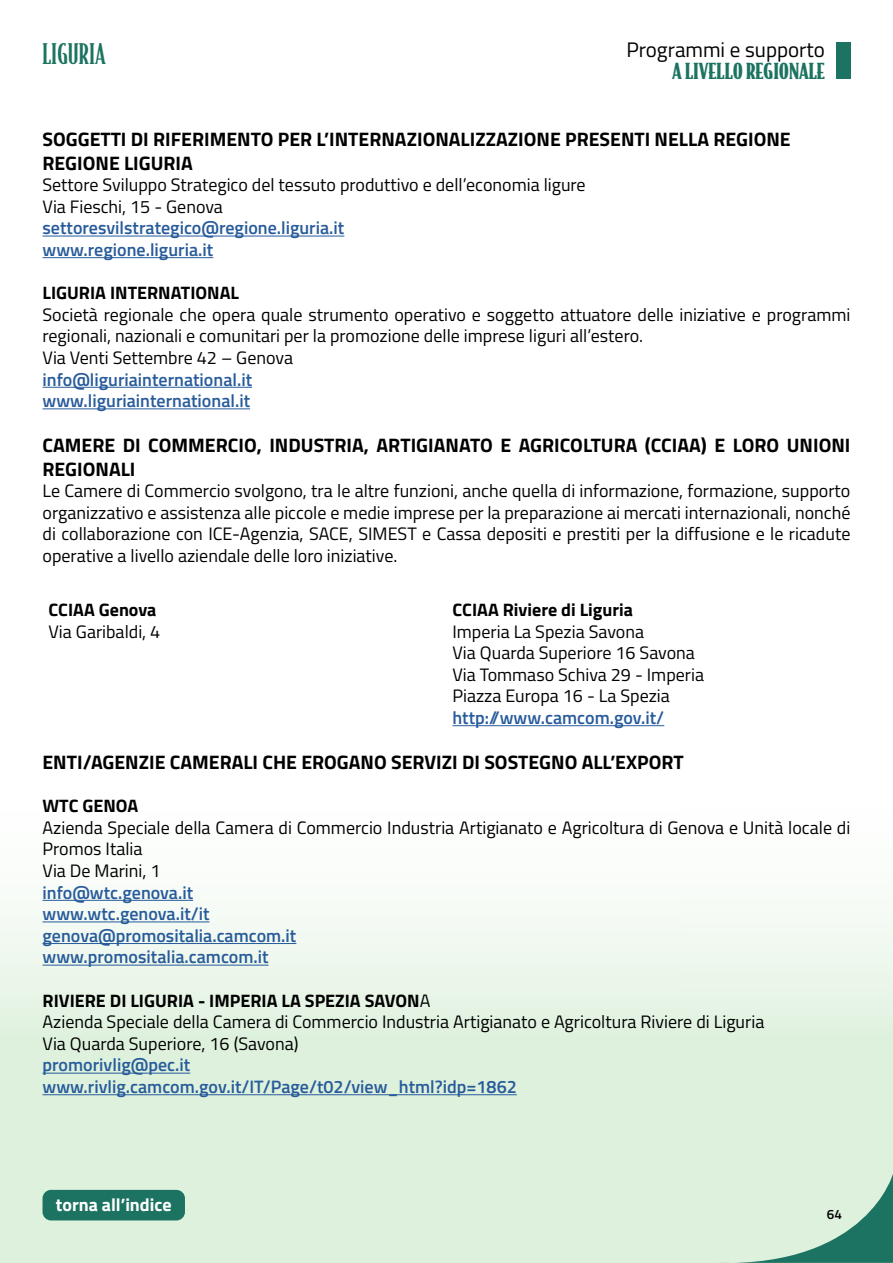
<style>
.page{position:relative;width:893px;height:1263px;background:#fff}
.page>*{position:absolute;margin:0;border:0;box-sizing:border-box;transform-origin:0 0}
.t1{font:500 27px "Bodega Serif";color:#1c7361}
.t2{font:21px "Titillium Web";color:#000}
.t3{font:900 21px "Bodega Serif";color:#1c7361}
.t4{font:700 19.5px/23.4px "Titillium Web";color:#000}
.t5{font:18px/21.6px "Titillium Web";color:#000}
.t6{font:600 18px/21.6px "Titillium Web";color:#275b9b}
.t7{font:700 18px "Titillium Web";color:#000}
.t8{font:700 18px "Titillium Web";color:#fff}
.t9{font:600 13.5px "Titillium Web";color:#000}
.s1{font-weight:700}
</style>
<div class="page">
<img style="left:0;top:725px;width:682px;height:538px">
<svg style="left:717px;top:1174px;width:176px;height:89px;background:#b1d3c0"></svg>
<div style="left:836px;top:43px;width:14px;height:36px;background:#1c7361"></div>
<div style="left:43px;top:1190px;width:142px;height:30px;background:#1c7361;border-radius:9px"></div>
<hr style="left:43px;top:236px;width:301px;height:1px;background:#275b9b">
<hr style="left:43px;top:257px;width:170px;height:1px;background:#275b9b">
<hr style="left:43px;top:387px;width:209px;height:1px;background:#275b9b">
<hr style="left:43px;top:409px;width:207px;height:1px;background:#275b9b">
<hr style="left:43px;top:900px;width:150px;height:1px;background:#275b9b">
<hr style="left:43px;top:922px;width:167px;height:1px;background:#275b9b">
<hr style="left:43px;top:943px;width:253px;height:1px;background:#275b9b">
<hr style="left:43px;top:965px;width:226px;height:1px;background:#275b9b">
<hr style="left:43px;top:1073px;width:147px;height:1px;background:#275b9b">
<hr style="left:43px;top:1094px;width:474px;height:1px;background:#275b9b">
<hr style="left:452px;top:725px;width:212px;height:1px;background:#275b9b">
<h1 class="t1" style="left:43px;top:37px;width:65px">LIGURIA</h1>
<p class="t2" style="left:626px;top:34px;width:200px">Programmi e supporto</p>
<p class="t3" style="left:672px;top:57px;width:154px">A LIVELLO REGIONALE</p>
<p class="t4" style="left:43px;top:127px;width:750px">SOGGETTI DI RIFERIMENTO PER L’INTERNAZIONALIZZAZIONE PRESENTI NELLA REGIONE<br>REGIONE LIGURIA</p>
<p class="t5" style="left:43px;top:173px;width:545px">Settore Sviluppo Strategico del tessuto produttivo e dell’economia ligure<br>Via Fieschi, 15 - Genova</p>
<p class="t6" style="left:43px;top:216px;width:303px">settoresvilstrategico@regione.liguria.it www.regione.liguria.it</p>
<p class="t7" style="left:43px;top:279px;width:198px">LIGURIA INTERNATIONAL</p>
<p class="t5" style="left:43px;top:303px;width:809px">Società regionale che opera quale strumento operativo e soggetto attuatore delle iniziative e programmi regionali, nazionali e comunitari per la promozione delle imprese liguri all’estero.<br>Via Venti Settembre 42 – Genova</p>
<p class="t6" style="left:43px;top:368px;width:211px">info@liguriainternational.it www.liguriainternational.it</p>
<p class="t4" style="left:43px;top:433px;width:809px">CAMERE DI COMMERCIO, INDUSTRIA, ARTIGIANATO E AGRICOLTURA (CCIAA) E LORO UNIONI<br>REGIONALI</p>
<p class="t5" style="left:43px;top:479px;width:809px;text-align:justify">Le Camere di Commercio svolgono, tra le altre funzioni, anche quella di informazione, formazione, supporto organizzativo e assistenza alle piccole e medie imprese per la preparazione ai mercati internazionali, nonché di collaborazione con ICE-Agenzia, SACE, SIMEST e Cassa depositi e prestiti per la diffusione e le ricadute operative a livello aziendale delle loro iniziative.</p>
<p class="t7" style="left:49px;top:596px;width:109px">CCIAA Genova</p>
<p class="t5" style="left:49px;top:620px;width:113px">Via Garibaldi, 4</p>
<p class="t7" style="left:452px;top:596px;width:182px">CCIAA Riviere di Liguria</p>
<p class="t5" style="left:452px;top:620px;width:253px">Imperia La Spezia Savona<br>Via Quarda Superiore 16 Savona<br>Via Tommaso Schiva 29 - Imperia<br>Piazza Europa 16 - La Spezia</p>
<p class="t6" style="left:452px;top:706px;width:213px">http://www.camcom.gov.it/</p>
<p class="t4" style="left:43px;top:749px;width:643px">ENTI/AGENZIE CAMERALI CHE EROGANO SERVIZI DI SOSTEGNO ALL’EXPORT</p>
<p class="t7" style="left:43px;top:792px;width:97px">WTC GENOA</p>
<p class="t5" style="left:43px;top:816px;width:809px">Azienda Speciale della Camera di Commercio Industria Artigianato e Agricoltura di Genova e Unità locale di<br>Promos Italia<br>Via De Marini, 1</p>
<p class="t6" style="left:43px;top:880px;width:255px">info@wtc.genova.it www.wtc.genova.it/it genova@promositalia.camcom.it www.promositalia.camcom.it</p>
<p class="t5" style="left:43px;top:989px;width:723px"><span class="s1">RIVIERE DI LIGURIA - IMPERIA LA SPEZIA SAVON</span>A<br>Azienda Speciale della Camera di Commercio Industria Artigianato e Agricoltura Riviere di Liguria<br>Via Quarda Superiore, 16 (Savona)</p>
<p class="t6" style="left:43px;top:1053px;width:476px">promorivlig@pec.it www.rivlig.camcom.gov.it/IT/Page/t02/view_html?idp=1862</p>
<p class="t8" style="left:56px;top:1191px;width:117px">torna all’indice</p>
<p class="t9" style="left:827px;top:1204px;width:17px">64</p>
</div>
